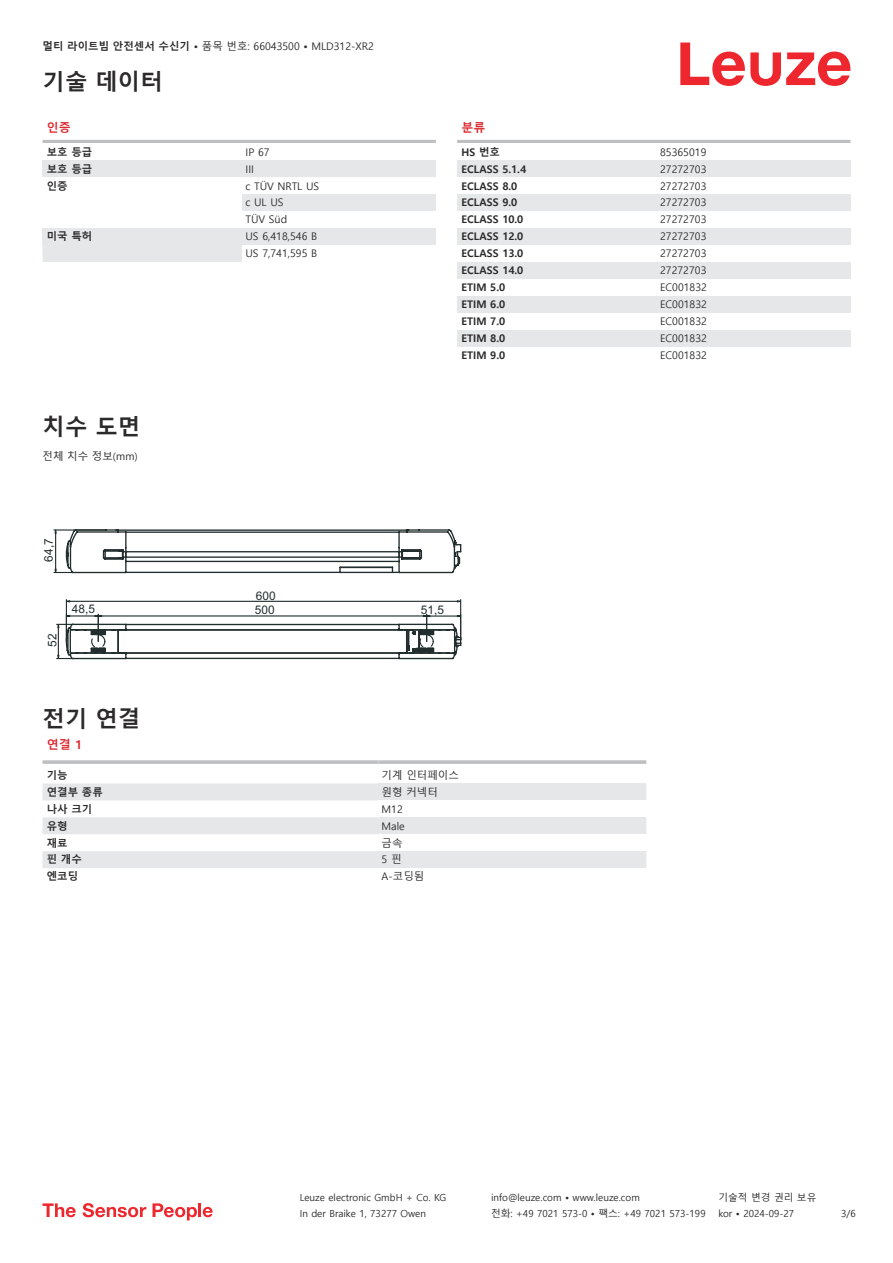
<style>
.page{position:relative;width:893px;height:1263px;background:#fff}
.page>*{position:absolute;margin:0;border:0;box-sizing:border-box;transform-origin:0 0}
.t1{font:700 22.5px "Malgun Gothic";color:#2b292a}
.t2{font:700 12px "Malgun Gothic";color:#db2a30}
.t3{font:11.85px "Arial";color:#222d2e}
.t4{font:10.5px/17px "Malgun Gothic";color:#2b292a}
.t5{font:700 10.5px "Malgun Gothic";color:#2b292a}
.t6{font:9.75px "Malgun Gothic";color:#2b292a}
.s1{font-weight:700}
</style>
<div class="page">
<svg style="left:680px;top:43px;width:170px;height:43px"></svg>
<hr style="left:43px;top:140px;width:393px;height:3px;background:#bdbfc1">
<svg style="left:43px;top:160px;width:393px;height:102px"></svg>
<div style="left:242px;top:194px;width:194px;height:17px;background:#e6e7e9"></div>
<div style="left:43px;top:228px;width:199px;height:17px;background:#e6e7e9"></div>
<div style="left:242px;top:228px;width:194px;height:17px;background:#e6e7e9"></div>
<div style="left:242px;top:245px;width:194px;height:17px;background:#fff"></div>
<svg style="left:43px;top:783px;width:335px;height:85px;fill:#e6e7e9"></svg>
<svg style="left:43px;top:760px;width:335px;height:4px"></svg>
<hr style="left:378px;top:760px;width:268px;height:4px;background:#c5c6c8">
<div style="left:378px;top:783px;width:268px;height:17px;background:#e6e7e9"></div>
<div style="left:378px;top:817px;width:268px;height:17px;background:#e6e7e9"></div>
<div style="left:378px;top:851px;width:268px;height:17px;background:#e6e7e9"></div>
<hr style="left:457px;top:140px;width:393px;height:3px;background:#bdbfc1">
<div style="left:457px;top:160px;width:200px;height:17px;background:#e6e7e9"></div>
<div style="left:657px;top:160px;width:193px;height:17px;background:#e6e7e9"></div>
<div style="left:457px;top:194px;width:200px;height:17px;background:#e6e7e9"></div>
<div style="left:657px;top:194px;width:193px;height:17px;background:#e6e7e9"></div>
<div style="left:457px;top:228px;width:200px;height:17px;background:#e6e7e9"></div>
<div style="left:657px;top:228px;width:193px;height:17px;background:#e6e7e9"></div>
<div style="left:457px;top:262px;width:200px;height:17px;background:#e6e7e9"></div>
<div style="left:657px;top:262px;width:193px;height:17px;background:#e6e7e9"></div>
<div style="left:457px;top:296px;width:200px;height:17px;background:#e6e7e9"></div>
<div style="left:657px;top:296px;width:193px;height:17px;background:#e6e7e9"></div>
<div style="left:457px;top:330px;width:200px;height:17px;background:#e6e7e9"></div>
<div style="left:657px;top:330px;width:193px;height:17px;background:#e6e7e9"></div>
<svg style="left:43px;top:1203px;width:33px;height:14px"></svg>
<svg style="left:83px;top:1203px;width:63px;height:14px"></svg>
<svg style="left:153px;top:1203px;width:44px;height:17px"></svg>
<hr style="left:198px;top:1203px;width:3px;height:14px;background:#ed272d">
<svg style="left:203px;top:1207px;width:10px;height:10px"></svg>
<svg style="left:65px;top:600px;width:391px;height:14px"></svg>
<hr style="left:66px;top:600px;width:1px;height:41px;background:#222d2e">
<hr style="left:460px;top:600px;width:1px;height:40px;background:#222d2e">
<hr style="left:70px;top:601px;width:387px;height:1px;background:#222d2e">
<svg style="left:65px;top:599px;width:6px;height:4px"></svg>
<svg style="left:456px;top:599px;width:5px;height:4px"></svg>
<svg style="left:54px;top:529px;width:407px;height:45px"></svg>
<svg style="left:57px;top:614px;width:404px;height:45px"></svg>
<p class="t4" style="left:43px;top:38px;width:333px"><span class="s1">멀티 라이트빔 안전센서 수신기 •</span> 품목 번호: 66043500 <span class="s1">•</span> MLD312-XR2</p>
<h1 class="t1" style="left:43px;top:69px;width:122px">기술 데이터</h1>
<p class="t2" style="left:47px;top:121px;width:25px">인증</p>
<p class="t5" style="left:47px;top:146px;width:47px">보호 등급</p>
<p class="t4" style="left:246px;top:144px;width:26px">IP 67</p>
<p class="t5" style="left:47px;top:163px;width:47px">보호 등급</p>
<p class="t4" style="left:246px;top:160px;width:10px">III</p>
<p class="t5" style="left:47px;top:179px;width:22px">인증</p>
<p class="t4" style="left:246px;top:177px;width:75px">c TÜV NRTL US c UL US<br>TÜV Süd</p>
<p class="t5" style="left:47px;top:230px;width:47px">미국 특허</p>
<p class="t4" style="left:246px;top:228px;width:73px">US 6,418,546 B<br>US 7,741,595 B</p>
<h1 class="t1" style="left:43px;top:413px;width:99px">치수 도면</h1>
<p class="t4" style="left:43px;top:448px;width:97px">전체 치수 정보(mm)</p>
<p class="t3" style="left:44px;top:561px;width:25px;rotate:-90deg">64,7</p>
<p class="t3" style="left:48px;top:647px;width:15px;rotate:-90deg">52</p>
<p class="t3" style="left:256px;top:591px;width:21px">600</p>
<p class="t3" style="left:72px;top:605px;width:25px">48,5</p>
<p class="t3" style="left:255px;top:606px;width:21px">500</p>
<p class="t2" style="left:461px;top:121px;width:25px">분류</p>
<p class="t5" style="left:461px;top:146px;width:40px">HS 번호</p>
<p class="t4" style="left:660px;top:144px;width:48px">85365019</p>
<p class="t5" style="left:461px;top:163px;width:66px">ECLASS 5.1.4</p>
<p class="t4" style="left:660px;top:161px;width:48px">27272703</p>
<p class="t5" style="left:461px;top:179px;width:57px">ECLASS 8.0</p>
<p class="t4" style="left:660px;top:177px;width:48px">27272703</p>
<p class="t5" style="left:461px;top:196px;width:57px">ECLASS 9.0</p>
<p class="t4" style="left:660px;top:194px;width:48px">27272703</p>
<p class="t5" style="left:461px;top:213px;width:63px">ECLASS 10.0</p>
<p class="t4" style="left:660px;top:211px;width:48px">27272703</p>
<p class="t5" style="left:461px;top:230px;width:63px">ECLASS 12.0</p>
<p class="t4" style="left:660px;top:228px;width:48px">27272703</p>
<p class="t5" style="left:461px;top:247px;width:63px">ECLASS 13.0</p>
<p class="t4" style="left:660px;top:245px;width:48px">27272703</p>
<p class="t5" style="left:461px;top:264px;width:63px">ECLASS 14.0</p>
<p class="t4" style="left:660px;top:262px;width:48px">27272703</p>
<p class="t5" style="left:461px;top:281px;width:45px">ETIM 5.0</p>
<p class="t4" style="left:660px;top:279px;width:48px">EC001832</p>
<p class="t5" style="left:461px;top:298px;width:45px">ETIM 6.0</p>
<p class="t4" style="left:660px;top:296px;width:48px">EC001832</p>
<p class="t5" style="left:461px;top:315px;width:45px">ETIM 7.0</p>
<p class="t4" style="left:660px;top:313px;width:48px">EC001832</p>
<p class="t5" style="left:461px;top:332px;width:45px">ETIM 8.0</p>
<p class="t4" style="left:660px;top:330px;width:48px">EC001832</p>
<p class="t5" style="left:461px;top:349px;width:45px">ETIM 9.0</p>
<p class="t4" style="left:660px;top:347px;width:48px">EC001832</p>
<p class="t3" style="left:421px;top:605px;width:25px">51,5</p>
<h1 class="t1" style="left:43px;top:705px;width:99px">전기 연결</h1>
<p class="t2" style="left:47px;top:738px;width:37px">연결 1</p>
<p class="t5" style="left:47px;top:769px;width:22px">기능</p>
<p class="t4" style="left:382px;top:767px;width:79px">기계 인터페이스</p>
<p class="t5" style="left:47px;top:786px;width:58px">연결부 종류</p>
<p class="t4" style="left:382px;top:784px;width:58px">원형 커넥터</p>
<p class="t5" style="left:47px;top:803px;width:47px">나사 크기</p>
<p class="t4" style="left:382px;top:801px;width:23px">M12</p>
<p class="t5" style="left:47px;top:819px;width:22px">유형</p>
<p class="t4" style="left:382px;top:817px;width:25px">Male</p>
<p class="t5" style="left:47px;top:836px;width:22px">재료</p>
<p class="t4" style="left:382px;top:834px;width:22px">금속</p>
<p class="t5" style="left:47px;top:853px;width:37px">핀 개수</p>
<p class="t4" style="left:382px;top:851px;width:21px">5 핀</p>
<p class="t5" style="left:47px;top:870px;width:33px">엔코딩</p>
<p class="t4" style="left:382px;top:868px;width:44px">A-코딩됨</p>
<p class="t6" style="left:300px;top:1192px;width:148px">Leuze electronic GmbH + Co. KG</p>
<p class="t6" style="left:491px;top:1192px;width:150px">info@leuze.com • www.leuze.com</p>
<p class="t6" style="left:718px;top:1192px;width:100px">기술적 변경 권리 보유</p>
<p class="t6" style="left:300px;top:1208px;width:128px">In der Braike 1, 73277 Owen</p>
<p class="t6" style="left:491px;top:1208px;width:216px">전화: +49 7021 573-0 • 팩스: +49 7021 573-199</p>
<p class="t6" style="left:718px;top:1208px;width:77px">kor • 2024-09-27</p>
<p class="t6" style="left:841px;top:1208px;width:16px">3/6</p>
</div>
